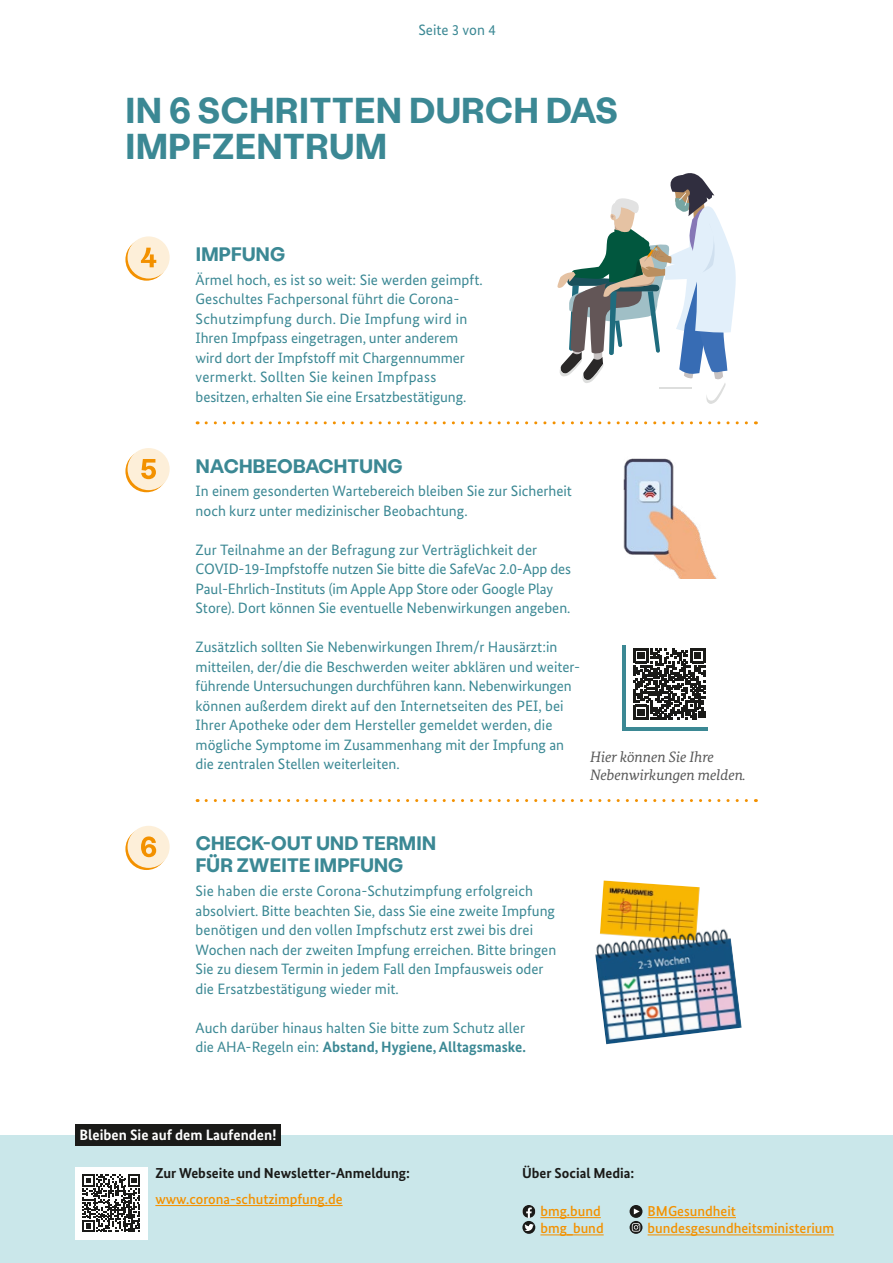
<style>
.page{position:relative;width:893px;height:1263px;background:#fff}
.page>*{position:absolute;margin:0;border:0;box-sizing:border-box;transform-origin:0 0}
.H_1{font:700 36px/36px "Stabil Grotesk";letter-spacing:.02em;color:#3b8894}
.Infobox_HL{font:700 19.5px/22.5px "Stabil Grotesk";letter-spacing:.015em;color:#3b8894}
.FAQ_ANtwort_OHNE_LIS{font:15px/19.5px "Bundes Sans";color:#3b8894}
.Hinweise{font:italic 15px/18px "Bundes Serif";letter-spacing:-.005em;color:#565656}
.t1{font:700 15px "Bundes Sans";color:#fff}
.t2{font:500 14.4px/17.2px "Bundes Sans";color:#f39100}
.t3{font:700 14.4px "Bundes Sans";color:#1a1a18}
.s1{font-weight:700}
</style>
<div class="page">
<svg style="left:206px;top:421px;width:550px;height:3px"></svg>
<svg style="left:125px;top:239px;width:43px;height:42px"></svg>
<svg style="left:125px;top:450px;width:43px;height:42px"></svg>
<svg style="left:125px;top:828px;width:43px;height:42px"></svg>
<div style="left:128px;top:236px;width:42px;height:43px;background:#fdefd9;border-radius:50%"></div>
<div style="left:128px;top:448px;width:42px;height:42px;background:#fdefd9;border-radius:50%"></div>
<div style="left:128px;top:826px;width:42px;height:42px;background:#fdefd9;border-radius:50%"></div>
<svg style="left:141px;top:248px;width:15px;height:19px"></svg>
<svg style="left:141px;top:459px;width:15px;height:20px"></svg>
<svg style="left:141px;top:836px;width:15px;height:21px"></svg>
<div style="left:622px;top:645px;width:86px;height:86px;background:#3b8894"></div>
<div style="left:626px;top:641px;width:86px;height:86px;background:#fff"></div>
<svg style="left:633px;top:648px;width:72px;height:72px"></svg>
<svg style="left:206px;top:799px;width:550px;height:3px"></svg>
<img style="left:623px;top:458px;width:94px;height:121px">
<img style="left:600px;top:880px;width:100px;height:45px">
<img style="left:595px;top:925px;width:147px;height:119px">
<svg style="left:557px;top:173px;width:179px;height:231px"></svg>
<div style="left:0;top:1135px;width:893px;height:128px;background:#cae7ea"></div>
<div style="left:75px;top:1125px;width:206px;height:21px;background:#1a1a18"></div>
<hr style="left:155px;top:1205px;width:188px;height:1px;background:#f39100">
<div style="left:75px;top:1167px;width:73px;height:72px;background:#fff"></div>
<svg style="left:82px;top:1174px;width:58px;height:58px"></svg>
<svg style="left:522px;top:1205px;width:13px;height:13px"></svg>
<svg style="left:522px;top:1221px;width:13px;height:13px"></svg>
<svg style="left:524px;top:1224px;width:10px;height:7px"></svg>
<svg style="left:630px;top:1205px;width:12px;height:13px"></svg>
<svg style="left:634px;top:1208px;width:6px;height:6px"></svg>
<svg style="left:630px;top:1221px;width:12px;height:13px"></svg>
<svg style="left:632px;top:1223px;width:8px;height:8px"></svg>
<hr style="left:540px;top:1217px;width:61px;height:1px;background:#f39100">
<hr style="left:540px;top:1234px;width:64px;height:1px;background:#f39100">
<hr style="left:648px;top:1217px;width:88px;height:1px;background:#f39100">
<hr style="left:648px;top:1234px;width:186px;height:1px;background:#f39100">
<p class="FAQ_ANtwort_OHNE_LIS" style="left:418px;top:20px;width:79px">Seite 3 von 4</p>
<p class="H_1" style="left:125px;top:91px;width:494px">IN 6 SCHRITTEN DURCH DAS<br>IMPFZENTRUM</p>
<p class="Infobox_HL" style="left:196px;top:242px;width:91px">IMPFUNG</p>
<p class="FAQ_ANtwort_OHNE_LIS" style="left:196px;top:270px;width:289px">Ärmel hoch, es ist so weit: Sie werden geimpft.<br>Geschultes Fachpersonal führt die Corona-Schutzimpfung durch. Die Impfung wird in Ihren Impfpass eingetragen, unter anderem wird dort der Impfstoff mit Chargennummer vermerkt. Sollten Sie keinen Impfpass besitzen, erhalten Sie eine Ersatzbestätigung.</p>
<p class="Infobox_HL" style="left:196px;top:454px;width:208px">NACHBEOBACHTUNG</p>
<p class="FAQ_ANtwort_OHNE_LIS" style="left:196px;top:481px;width:378px">In einem gesonderten Wartebereich bleiben Sie zur Sicherheit noch kurz unter medizinischer Beobachtung.</p>
<p class="FAQ_ANtwort_OHNE_LIS" style="left:196px;top:540px;width:377px">Zur Teilnahme an der Befragung zur Verträglichkeit der COVID-19-Impfstoffe nutzen Sie bitte die SafeVac 2.0-App des Paul-Ehrlich-Instituts (im Apple App Store oder Google Play Store). Dort können Sie eventuelle Nebenwirkungen angeben.</p>
<p class="FAQ_ANtwort_OHNE_LIS" style="left:196px;top:637px;width:386px">Zusätzlich sollten Sie Nebenwirkungen Ihrem/r Hausärzt:in mitteilen, der/die die Beschwerden weiter abklären und weiter&shy;führende Untersuchungen durchführen kann. Nebenwirkungen können außerdem direkt auf den Internetseiten des PEI, bei Ihrer Apotheke oder dem Hersteller gemeldet werden, die mögliche Symptome im Zusammenhang mit der Impfung an die zentralen Stellen weiterleiten.</p>
<p class="Hinweise" style="left:590px;top:748px;width:157px">Hier können Sie Ihre<br>Nebenwirkungen melden.</p>
<p class="Infobox_HL" style="left:196px;top:831px;width:242px">CHECK-OUT UND TERMIN<br>FÜR ZWEITE IMPFUNG</p>
<p class="FAQ_ANtwort_OHNE_LIS" style="left:196px;top:881px;width:362px">Sie haben die erste Corona-Schutzimpfung erfolgreich absolviert. Bitte beachten Sie, dass Sie eine zweite Impfung benötigen und den vollen Impfschutz erst zwei bis drei Wochen nach der zweiten Impfung erreichen. Bitte bringen Sie zu diesem Termin in jedem Fall den Impfausweis oder die Ersatzbestätigung wieder mit.</p>
<p class="FAQ_ANtwort_OHNE_LIS" style="left:196px;top:1018px;width:332px">Auch darüber hinaus halten Sie bitte zum Schutz aller die AHA-Regeln ein: <span class="s1">Abstand, Hygiene, Alltagsmaske.</span></p>
<p class="t1" style="left:80px;top:1126px;width:198px">Bleiben Sie auf dem Laufenden!</p>
<p class="t3" style="left:155px;top:1164px;width:256px">Zur Webseite und Newsletter-Anmeldung:</p>
<p class="t2" style="left:155px;top:1190px;width:189px">www.corona-schutzimpfung.de</p>
<p class="t3" style="left:522px;top:1164px;width:114px">Über Social Media:</p>
<p class="t2" style="left:540px;top:1202px;width:65px">bmg.bund bmg_bund</p>
<p class="t2" style="left:648px;top:1202px;width:188px">BMGesundheit bundesgesundheitsministerium</p>
</div>
